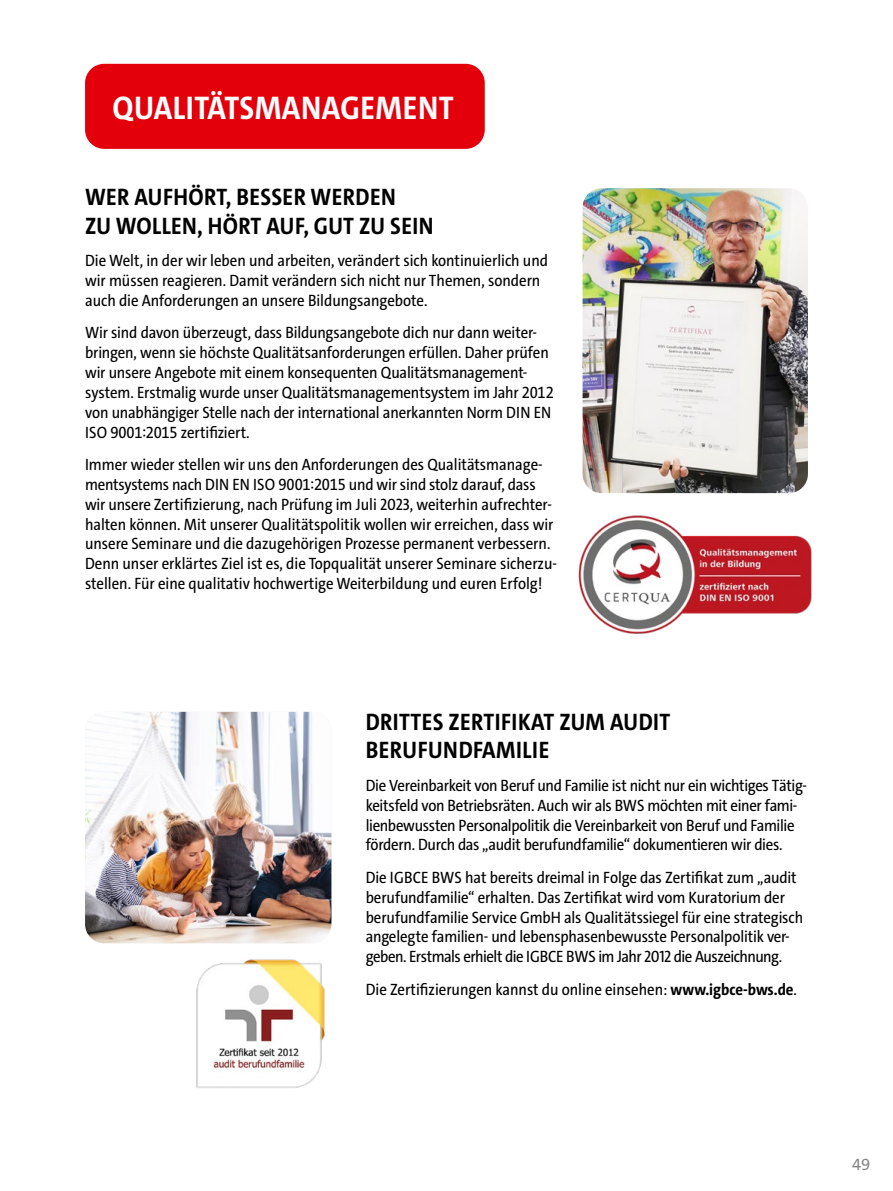
<style>
.page{position:relative;width:893px;height:1191px;background:#fff}
.page>*{position:absolute;margin:0;border:0;box-sizing:border-box;transform-origin:0 0}
.t1{font:700 33px "The Sans S Cd";letter-spacing:.015em;color:#fff}
.t2{font:700 24px/28.8px "The Sans S Cd";letter-spacing:.015em;color:#000}
.t3{font:16.5px/19.8px "The Sans S Cd";letter-spacing:-.005em;color:#000}
.t4{font:16.5px "The Sans";color:#868786}
.s1{font-weight:700}
</style>
<div class="page">
<img style="left:583px;top:188px;width:225px;height:305px">
<img style="left:578px;top:515px;width:234px;height:119px">
<div style="left:85px;top:64px;width:400px;height:85px;background:#e3000b;border-radius:19px"></div>
<img style="left:196px;top:959px;width:129px;height:129px">
<img style="left:85px;top:712px;width:246px;height:231px">
<h1 class="t1" style="left:113px;top:86px;width:343px">QUALITÄTSMANAGEMENT</h1>
<h2 class="t2" style="left:85px;top:183px;width:350px">WER AUFHÖRT, BESSER WERDEN<br>ZU WOLLEN, HÖRT AUF, GUT ZU SEIN</h2>
<p class="t3" style="left:85px;top:251px;width:464px">Die Welt, in der wir leben und arbeiten, verändert sich kontinuierlich und wir müssen reagieren. Damit verändern sich nicht nur Themen, sondern auch die Anforderungen an unsere Bildungsangebote.</p>
<p class="t3" style="left:85px;top:323px;width:470px">Wir sind davon überzeugt, dass Bildungsangebote dich nur dann weiter&shy;bringen, wenn sie höchste Qualitätsanforderungen erfüllen. Daher prüfen wir unsere Angebote mit einem konsequenten Qualitätsmanagement&shy;system. Erstmalig wurde unser Qualitätsmanagementsystem im Jahr 2012 von unabhängiger Stelle nach der international anerkannten Norm DIN EN ISO 9001:2015 zertifiziert.</p>
<p class="t3" style="left:85px;top:455px;width:473px">Immer wieder stellen wir uns den Anforderungen des Qualitätsmanage&shy;mentsystems nach DIN EN ISO 9001:2015 und wir sind stolz darauf, dass wir unsere Zertifizierung, nach Prüfung im Juli 2023, weiterhin aufrechter&shy;halten können. Mit unserer Qualitätspolitik wollen wir erreichen, dass wir unsere Seminare und die dazugehörigen Prozesse permanent verbessern.<br>Denn unser erklärtes Ziel ist es, die Topqualität unserer Seminare sicherzu&shy;stellen. Für eine qualitativ hochwertige Weiterbildung und euren Erfolg!</p>
<h2 class="t2" style="left:366px;top:707px;width:306px">DRITTES ZERTIFIKAT ZUM AUDIT<br>BERUFUNDFAMILIE</h2>
<p class="t3" style="left:366px;top:775px;width:443px">Die Vereinbarkeit von Beruf und Familie ist nicht nur ein wichtiges Tätig&shy;keitsfeld von Betriebsräten. Auch wir als BWS möchten mit einer fami&shy;lienbewussten Personalpolitik die Vereinbarkeit von Beruf und Familie fördern. Durch das „audit berufundfamilie“ dokumentieren wir dies.</p>
<p class="t3" style="left:366px;top:867px;width:439px">Die IGBCE BWS hat bereits dreimal in Folge das Zertifikat zum „audit berufundfamilie“ erhalten. Das Zertifikat wird vom Kuratorium der berufundfamilie Service GmbH als Qualitätssiegel für eine strategisch angelegte familien- und lebensphasenbewusste Personalpolitik ver&shy;geben. Erstmals erhielt die IGBCE BWS im Jahr 2012 die Auszeichnung.</p>
<p class="t3" style="left:366px;top:979px;width:433px">Die Zertifizierungen kannst du online einsehen: <span class="s1">www.igbce-bws.de</span>.</p>
<p class="t4" style="left:852px;top:1154px;width:20px">49</p>
</div>
